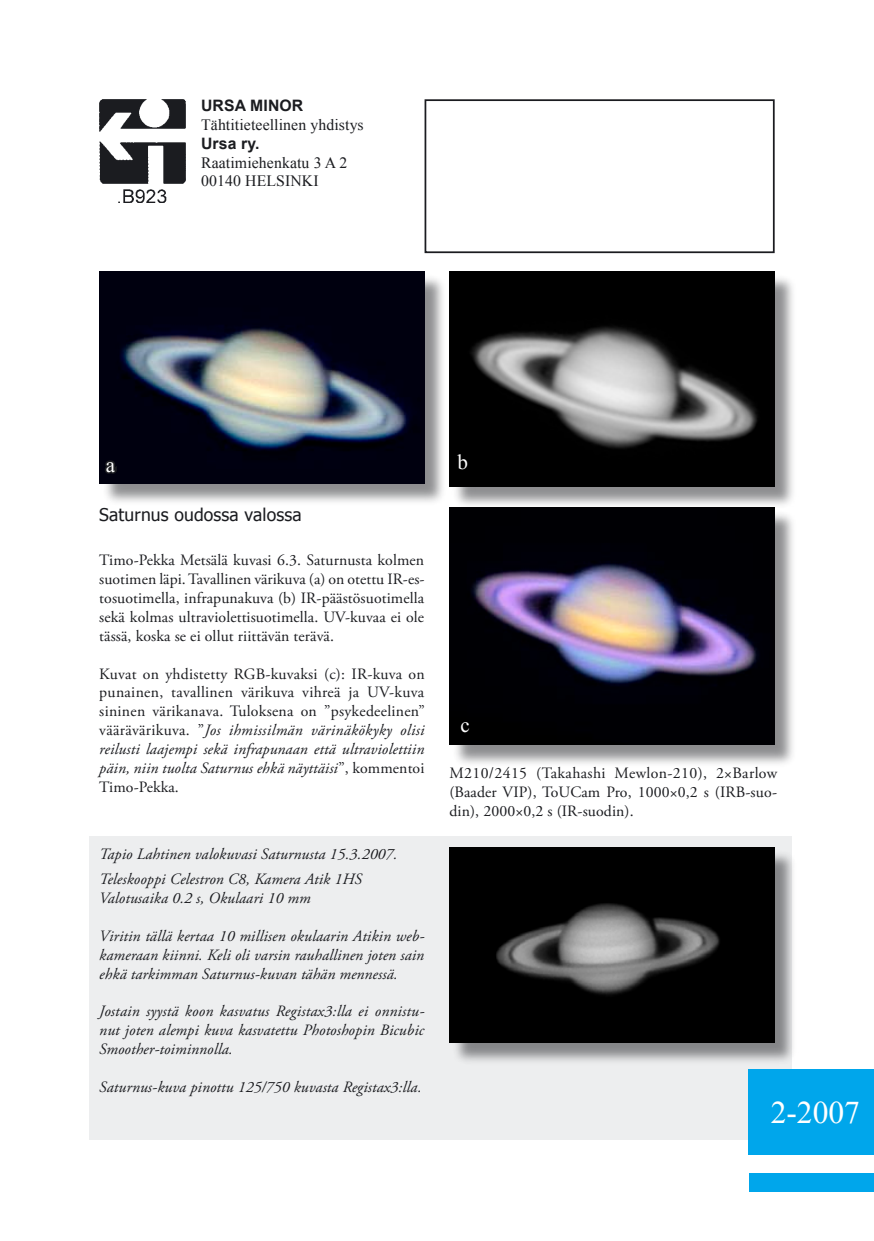
<style>
.page{position:relative;width:874px;height:1241px;background:#fff}
.page>*{position:absolute;margin:0;border:0;box-sizing:border-box;transform-origin:0 0}
.t1{font:31.5px "Times New Roman";color:#fff}
.t2{font:21px "Times New Roman";color:#fff}
.t3{font:17.5px "Tahoma";letter-spacing:.01em;color:#1b1c20}
.t4{font:15.75px/18.9px "Adobe Garamond Pro";letter-spacing:.005em;color:#1b1c20;text-align:justify}
.t5{font:italic 15.75px/18.9px "Adobe Garamond Pro";letter-spacing:.005em;color:#1b1c20;text-align:justify}
.t6{font:15.75px/18.9px "Times New Roman";letter-spacing:.005em;color:#1b1c20}
.t7{font:700 15.75px "Arial";letter-spacing:.01em;color:#1b1c20}
.s1{font-style:italic}
</style>
<div class="page">
<div style="left:89px;top:836px;width:701px;height:303px;background:#edeeef"></div>
<div style="left:101px;top:273px;width:347px;height:234px;background:#1b1c20;opacity:.5"></div>
<img style="left:99px;top:272px;width:325px;height:211px">
<div style="left:451px;top:273px;width:347px;height:237px;background:#1b1c20;opacity:.5"></div>
<img style="left:449px;top:272px;width:325px;height:215px">
<div style="left:451px;top:509px;width:347px;height:260px;background:#1b1c20;opacity:.5"></div>
<img style="left:449px;top:507px;width:325px;height:237px">
<svg style="left:102px;top:457px;width:16px;height:20px"></svg>
<div style="left:451px;top:849px;width:347px;height:216px;background:#1b1c20;opacity:.5"></div>
<img style="left:449px;top:847px;width:325px;height:195px">
<div style="left:747px;top:1068px;width:126px;height:85px;background:#00a6eb"></div>
<div style="left:748px;top:1172px;width:125px;height:19px;background:#00a6eb"></div>
<div style="left:424px;top:99px;width:350px;height:154px;border:2px solid #1b1c20"></div>
<img style="left:99px;top:99px;width:86px;height:104px">
<p class="t7" style="left:201px;top:95px;width:104px">URSA MINOR</p>
<p class="t6" style="left:201px;top:115px;width:164px">Tähtitieteellinen yhdistys</p>
<p class="t7" style="left:201px;top:133px;width:60px">Ursa ry.</p>
<p class="t6" style="left:201px;top:152px;width:148px">Raatimiehenkatu 3 A 2<br>00140 HELSINKI</p>
<h2 class="t2" style="left:106px;top:450px;width:11px">a</h2>
<h2 class="t2" style="left:457px;top:448px;width:12px">b</h2>
<p class="t3" style="left:99px;top:503px;width:204px">Saturnus oudossa valossa</p>
<p class="t4" style="left:99px;top:551px;width:326px">Timo-Pekka Metsälä kuvasi 6.3. Saturnusta kolmen suotimen läpi. Tavallinen värikuva (a) on otettu IR-es&shy;tosuotimella, infrapunakuva (b) IR-päästösuotimella sekä kolmas ultraviolettisuotimella. UV-kuvaa ei ole tässä, koska se ei ollut riittävän terävä.</p>
<p class="t4" style="left:99px;top:664px;width:327px">Kuvat on yhdistetty RGB-kuvaksi (c): IR-kuva on punainen, tavallinen värikuva vihreä ja UV-kuva sininen värikanava. Tuloksena on ”psykedeelinen” väärävärikuva. ”<span class="s1">Jos ihmissilmän värinäkökyky olisi reilusti laajempi sekä infrapunaan että ultraviolettiin päin, niin tuolta Saturnus ehkä näyttäisi</span>”, kommentoi Timo-Pekka.</p>
<p class="t5" style="left:99px;top:841px;width:299px;line-height:25px">Tapio Lahtinen valokuvasi Saturnusta 15.3.2007.<br>Teleskooppi Celestron C8, Kamera Atik 1HS</p>
<p class="t5" style="left:99px;top:888px;width:213px">Valotusaika 0.2 s, Okulaari 10 mm</p>
<p class="t5" style="left:99px;top:926px;width:326px">Viritin tällä kertaa 10 millisen okulaarin Atikin web&shy;kameraan kiinni. Keli oli varsin rauhallinen joten sain ehkä tarkimman Saturnus-kuvan tähän mennessä.</p>
<p class="t5" style="left:99px;top:1002px;width:326px">Jostain syystä koon kasvatus Registax3:lla ei onnistu&shy;nut joten alempi kuva kasvatettu Photoshopin Bicubic Smoother-toiminnolla.</p>
<p class="t5" style="left:99px;top:1077px;width:323px">Saturnus-kuva pinottu 125/750 kuvasta Registax3:lla.</p>
<h2 class="t2" style="left:460px;top:710px;width:11px">c</h2>
<p class="t4" style="left:449px;top:763px;width:329px">M210/2415 (Takahashi Mewlon-210), 2×Barlow (Baader VIP), ToUCam Pro, 1000×0,2 s (IRB-suo&shy;din), 2000×0,2 s (IR-suodin).</p>
<h1 class="t1" style="left:770px;top:1091px;width:91px">2-2007</h1>
</div>
